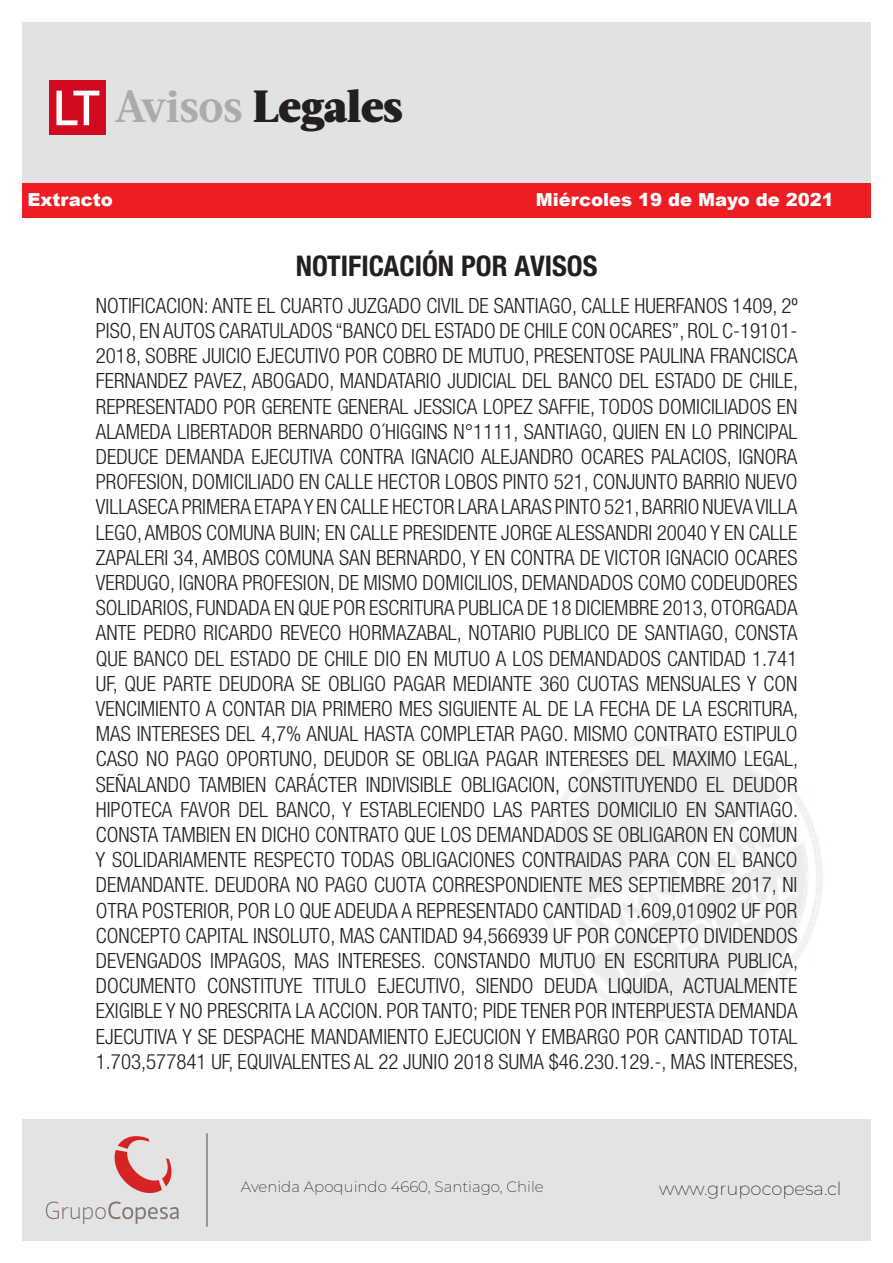
<style>
.page{position:relative;width:893px;height:1263px;background:#fff}
.page>*{position:absolute;margin:0;border:0;box-sizing:border-box;transform-origin:0 0}
.t1{font:900 45px "Acta";letter-spacing:-.01em;color:#231f20}
.t2{font:700 condensed 28.5px "Helvetica Neue LT Std";color:#231f20}
.t3{font:300 condensed 21px/25.2px "Helvetica Neue LT Std";color:#231f20;text-align:justify}
.t4{font:900 18px "Arial";color:#fff}
.t5{font:200 18px "Montserrat";color:#231f20}
.t6{font:200 15px "Montserrat";color:#231f20}
.s1{font-weight:700;color:#ababa8}
</style>
<div class="page">
<div style="left:22px;top:1120px;width:849px;height:121px;background:#e2e3e2"></div>
<div style="left:22px;top:22px;width:849px;height:160px;background:#e1e2e4"></div>
<div style="left:50px;top:81px;width:56px;height:54px;background:#d10a1f"></div>
<svg style="left:56px;top:91px;width:43px;height:34px"></svg>
<div style="left:22px;top:183px;width:849px;height:35px;background:#ee1d23"></div>
<svg style="left:46px;top:1136px;width:133px;height:88px"></svg>
<hr style="left:206px;top:1133px;width:2px;height:94px;background:#857873">
<h1 class="t1" style="left:115px;top:79px;width:289px"><span class="s1">Avisos</span> Legales</h1>
<p class="t4" style="left:28px;top:187px;width:87px">Extracto</p>
<p class="t4" style="left:536px;top:187px;width:300px">Miércoles 19 de Mayo de 2021</p>
<p class="t2" style="left:296px;top:248px;width:303px">NOTIFICACIÓN POR AVISOS</p>
<p class="t3" style="left:96px;top:292px;width:704px">NOTIFICACION: ANTE EL CUARTO JUZGADO CIVIL DE SANTIAGO, CALLE HUERFANOS 1409, 2º PISO, EN AUTOS CARATULADOS “BANCO DEL ESTADO DE CHILE CON OCARES”, ROL C-19101- 2018, SOBRE JUICIO EJECUTIVO POR COBRO DE MUTUO, PRESENTOSE PAULINA FRANCISCA FERNANDEZ PAVEZ, ABOGADO, MANDATARIO JUDICIAL DEL BANCO DEL ESTADO DE CHILE, REPRESENTADO POR GERENTE GENERAL JESSICA LOPEZ SAFFIE, TODOS DOMICILIADOS EN ALAMEDA LIBERTADOR BERNARDO O´HIGGINS N°1111, SANTIAGO, QUIEN EN LO PRINCIPAL DEDUCE DEMANDA EJECUTIVA CONTRA IGNACIO ALEJANDRO OCARES PALACIOS, IGNORA PROFESION, DOMICILIADO EN CALLE HECTOR LOBOS PINTO 521, CONJUNTO BARRIO NUEVO VILLASECA PRIMERA ETAPA Y EN CALLE HECTOR LARA LARAS PINTO 521, BARRIO NUEVA VILLA LEGO, AMBOS COMUNA BUIN; EN CALLE PRESIDENTE JORGE ALESSANDRI 20040 Y EN CALLE ZAPALERI 34, AMBOS COMUNA SAN BERNARDO, Y EN CONTRA DE VICTOR IGNACIO OCARES VERDUGO, IGNORA PROFESION, DE MISMO DOMICILIOS, DEMANDADOS COMO CODEUDORES SOLIDARIOS, FUNDADA EN QUE POR ESCRITURA PUBLICA DE 18 DICIEMBRE 2013, OTORGADA ANTE PEDRO RICARDO REVECO HORMAZABAL, NOTARIO PUBLICO DE SANTIAGO, CONSTA QUE BANCO DEL ESTADO DE CHILE DIO EN MUTUO A LOS DEMANDADOS CANTIDAD 1.741<br>UF, QUE PARTE DEUDORA SE OBLIGO PAGAR MEDIANTE 360 CUOTAS MENSUALES Y CON VENCIMIENTO A CONTAR DIA PRIMERO MES SIGUIENTE AL DE LA FECHA DE LA ESCRITURA, MAS INTERESES DEL 4,7% ANUAL HASTA COMPLETAR PAGO. MISMO CONTRATO ESTIPULO CASO NO PAGO OPORTUNO, DEUDOR SE OBLIGA PAGAR INTERESES DEL MAXIMO LEGAL, SEÑALANDO TAMBIEN CARÁCTER INDIVISIBLE OBLIGACION, CONSTITUYENDO EL DEUDOR HIPOTECA FAVOR DEL BANCO, Y ESTABLECIENDO LAS PARTES DOMICILIO EN SANTIAGO.<br>CONSTA TAMBIEN EN DICHO CONTRATO QUE LOS DEMANDADOS SE OBLIGARON EN COMUN Y SOLIDARIAMENTE RESPECTO TODAS OBLIGACIONES CONTRAIDAS PARA CON EL BANCO DEMANDANTE. DEUDORA NO PAGO CUOTA CORRESPONDIENTE MES SEPTIEMBRE 2017, NI OTRA POSTERIOR, POR LO QUE ADEUDA A REPRESENTADO CANTIDAD 1.609,010902 UF POR CONCEPTO CAPITAL INSOLUTO, MAS CANTIDAD 94,566939 UF POR CONCEPTO DIVIDENDOS DEVENGADOS IMPAGOS, MAS INTERESES. CONSTANDO MUTUO EN ESCRITURA PUBLICA, DOCUMENTO CONSTITUYE TITULO EJECUTIVO, SIENDO DEUDA LIQUIDA, ACTUALMENTE EXIGIBLE Y NO PRESCRITA LA ACCION. POR TANTO; PIDE TENER POR INTERPUESTA DEMANDA EJECUTIVA Y SE DESPACHE MANDAMIENTO EJECUCION Y EMBARGO POR CANTIDAD TOTAL 1.703,577841 UF, EQUIVALENTES AL 22 JUNIO 2018 SUMA $46.230.129.-, MAS INTERESES,</p>
<p class="t6" style="left:241px;top:1177px;width:304px">Avenida Apoquindo 4660, Santiago, Chile</p>
<p class="t5" style="left:659px;top:1177px;width:184px">www.grupocopesa.cl</p>
</div>
